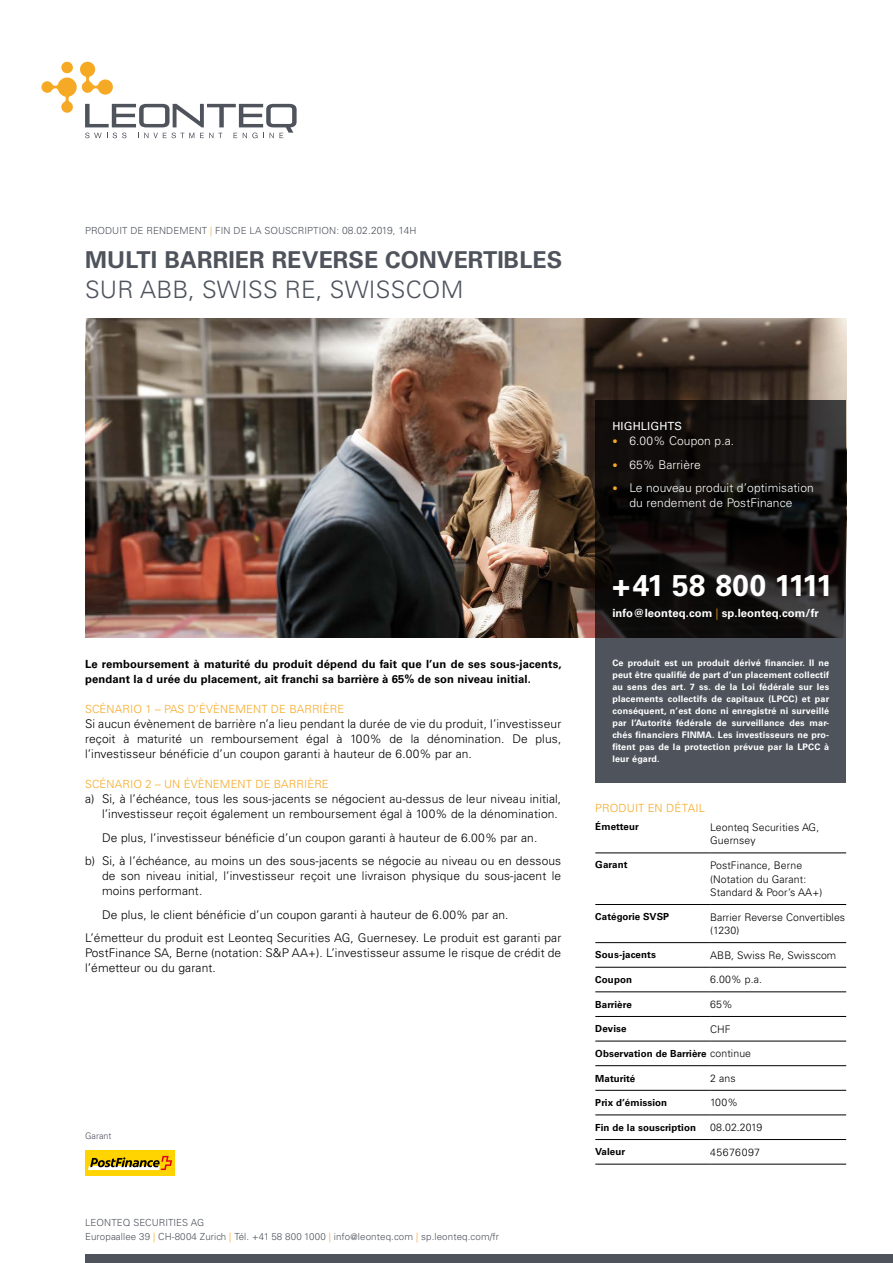
<style>
.page{position:relative;width:893px;height:1263px;background:#fff}
.page>*{position:absolute;margin:0;border:0;box-sizing:border-box;transform-origin:0 0}
.t1{font:700 30px "Univers LT Std";letter-spacing:-.075em;color:#fff}
.t2{font:300 24px "Univers LT Std";letter-spacing:.01em;color:#4e535c}
.t3{font:700 23.25px "Univers LT Std";letter-spacing:.01em;color:#4e535c}
.t4{font:300 12px/15px "Univers LT Std";letter-spacing:.01em;color:#000}
.t5{font:300 12px/15px "Univers LT Std";letter-spacing:.01em;color:#fff;text-align:center}
.t6{font:700 11.25px/15px "Univers LT Std";letter-spacing:.01em;color:#000}
.t7{font:300 11.25px "Univers LT Std";letter-spacing:.01em;color:#f6a924}
.t8{font:700 11.25px "Univers LT Std";letter-spacing:.01em;color:#fff}
.t9{font:11.25px "Univers LT Std";letter-spacing:.01em;color:#fff}
.t10{font:300 10.5px/13.5px "Univers LT Std";letter-spacing:.01em;color:#000}
.t11{font:300 10.5px "Univers LT Std";letter-spacing:.055em;color:#000}
.t12{font:300 9.75px/13.5px "Univers LT Std";letter-spacing:.01em;color:#4e535c}
.t13{font:700 9.75px "Univers LT Std";letter-spacing:.01em;color:#000}
.t14{font:700 9px/12px "Univers LT Std";letter-spacing:.02em;color:#fff;text-align:justify}
.t15{font:300 9px "Univers LT Std";color:#4e535c}
.s1{color:#f6a924}
.s2{font-size:10.2px}
.s3{font-size:9px}
.s4{font-size:10.5px;color:#f6a924}
.s5{font-weight:300;color:#f6a924}
.s6{font-weight:300;font-size:10.5px}
</style>
<div class="page">
<img style="left:85px;top:319px;width:761px;height:319px">
<svg style="left:41px;top:62px;width:256px;height:76px"></svg>
<div style="left:85px;top:1254px;width:808px;height:9px;background:#4e535c"></div>
<hr style="left:595px;top:853px;width:115px;height:1px;background:#000">
<hr style="left:710px;top:853px;width:136px;height:1px;background:#000">
<hr style="left:595px;top:904px;width:115px;height:1px;background:#000">
<hr style="left:710px;top:904px;width:136px;height:1px;background:#000">
<hr style="left:595px;top:942px;width:115px;height:1px;background:#000">
<hr style="left:710px;top:942px;width:136px;height:1px;background:#000">
<hr style="left:595px;top:967px;width:115px;height:1px;background:#000">
<hr style="left:710px;top:967px;width:136px;height:1px;background:#000">
<hr style="left:595px;top:991px;width:115px;height:1px;background:#000">
<hr style="left:710px;top:991px;width:136px;height:1px;background:#000">
<hr style="left:595px;top:1016px;width:115px;height:1px;background:#000">
<hr style="left:710px;top:1016px;width:136px;height:1px;background:#000">
<hr style="left:595px;top:1041px;width:115px;height:1px;background:#000">
<hr style="left:710px;top:1041px;width:136px;height:1px;background:#000">
<hr style="left:595px;top:1065px;width:115px;height:1px;background:#000">
<hr style="left:710px;top:1065px;width:136px;height:1px;background:#000">
<hr style="left:595px;top:1090px;width:115px;height:1px;background:#000">
<hr style="left:710px;top:1090px;width:136px;height:1px;background:#000">
<hr style="left:595px;top:1115px;width:115px;height:1px;background:#000">
<hr style="left:710px;top:1115px;width:136px;height:1px;background:#000">
<hr style="left:595px;top:1139px;width:115px;height:1px;background:#000">
<hr style="left:710px;top:1139px;width:136px;height:1px;background:#000">
<hr style="left:595px;top:1164px;width:115px;height:1px;background:#000">
<hr style="left:710px;top:1164px;width:136px;height:1px;background:#000">
<div style="left:85px;top:1150px;width:89px;height:26px;background:#ffd400"></div>
<svg style="left:88px;top:1156px;width:84px;height:14px"></svg>
<svg style="left:595px;top:400px;width:251px;height:383px;background:#2a2a2d"></svg>
<p class="t12" style="left:85px;top:224px;width:333px">PRODUIT DE RENDEMENT <span class="s1">|</span> FIN DE LA SOUSCRIPTION: <span class="s2">08.02.2019</span>, <span class="s2">14</span>H</p>
<h3 class="t3" style="left:85px;top:246px;width:479px">MULTI BARRIER REVERSE CONVERTIBLES</h3>
<h2 class="t2" style="left:85px;top:275px;width:380px">SUR ABB, SWISS RE, SWISSCOM</h2>
<p class="t6" style="left:85px;top:657px;width:478px">Le remboursement à maturité du produit dépend du fait que l’un de ses sous-jacents, pendant la d urée du placement, ait franchi sa barrière à 65% de son niveau initial.</p>
<p class="t7" style="left:85px;top:702px;width:261px">SCÉNARIO 1 – PAS D’ÉVÈNEMENT DE BARRIÈRE</p>
<p class="t4" style="left:85px;top:716px;width:478px;text-align:justify">Si aucun évènement de barrière n’a lieu pendant la durée de vie du produit, l’investisseur reçoit à maturité un remboursement égal à 100% de la dénomination. De plus, l’investisseur bénéficie d’un coupon garanti à hauteur de 6.00% par an.</p>
<p class="t7" style="left:85px;top:777px;width:245px">SCÉNARIO 2 – UN ÉVÈNEMENT DE BARRIÈRE</p>
<p class="t4" style="left:85px;top:791px;width:478px;text-align:right">a) Si, à l’échéance, tous les sous-jacents se négocient au-dessus de leur niveau initial, l’investisseur reçoit également un remboursement égal à 100% de la dénomination.</p>
<p class="t4" style="left:85px;top:826px;width:478px;line-height:23.5px;text-align:center">De plus, l’investisseur bénéficie d’un coupon garanti à hauteur de 6.00% par an.<br>b) Si, à l’échéance, au moins un des sous-jacents se négocie au niveau ou en dessous</p>
<p class="t4" style="left:102px;top:868px;width:461px">de son niveau initial, l’investisseur reçoit une livraison physique du sous-jacent le moins performant.</p>
<p class="t4" style="left:85px;top:903px;width:478px;line-height:23.5px;text-indent:17px">De plus, le client bénéficie d’un coupon garanti à hauteur de 6.00% par an.<br>L’émetteur du produit est Leonteq Securities AG, Guernesey. Le produit est garanti par</p>
<p class="t4" style="left:85px;top:945px;width:478px">PostFinance SA, Berne (notation: S&amp;P AA+). L’investisseur assume le risque de crédit de l’émetteur ou du garant.</p>
<p class="t15" style="left:85px;top:1131px;width:28px">Garant</p>
<p class="t12" style="left:85px;top:1216px;width:416px">LEONTEQ SECURITIES AG<br>Europaallee 39 <span class="s1">|</span> CH-8004 Zurich <span class="s1">|</span> Tél. +41 58 800 1000 <span class="s1">|</span> info<span class="s3">@</span>leonteq.com <span class="s1">|</span> sp.leonteq.com/fr</p>
<p class="t9" style="left:612px;top:419px;width:71px">HIGHLIGHTS</p>
<p class="t5" style="left:612px;top:433px;width:123px"><span class="s4">•</span> 6.00% Coupon p.a.</p>
<p class="t5" style="left:612px;top:457px;width:90px"><span class="s4">•</span> 65% Barrière</p>
<p class="t5" style="left:612px;top:480px;width:203px"><span class="s4">•</span> Le nouveau produit d’optimisation du rendement de PostFinance</p>
<h1 class="t1" style="left:612px;top:568px;width:222px">+41 58 800 1111</h1>
<p class="t8" style="left:612px;top:606px;width:208px">info@leonteq.com <span class="s5">|</span> sp.leonteq.com/fr</p>
<p class="t14" style="left:612px;top:656px;width:218px">Ce produit est un produit dérivé financier. Il ne peut être qualifié de part d’un placement collectif au sens des art. 7 ss. de la Loi fédérale sur les placements collectifs de capitaux (LPCC) et par conséquent, n’est donc ni enregistré ni surveillé par l’Autorité fédérale de surveillance des mar&shy;chés financiers FINMA. Les investisseurs ne pro&shy;fitent pas de la protection prévue par la LPCC à leur égard.</p>
<p class="t7" style="left:595px;top:801px;width:111px">PRODUIT EN DÉTAIL</p>
<p class="t13" style="left:595px;top:821px;width:45px">Émetteur</p>
<p class="t10" style="left:710px;top:820px;width:111px">Leonteq Securities AG,<br>Guernsey</p>
<p class="t13" style="left:595px;top:859px;width:34px">Garant</p>
<p class="t10" style="left:710px;top:858px;width:114px">PostFinance, Berne (Notation du Garant:<br>Standard &amp; Poor’s AA+)</p>
<p class="t13" style="left:595px;top:911px;width:75px">Catégorie SVSP</p>
<p class="t10" style="left:710px;top:910px;width:137px">Barrier Reverse Convertibles (1230)</p>
<p class="t13" style="left:595px;top:949px;width:62px">Sous-jacents</p>
<p class="t10" style="left:710px;top:948px;width:128px">ABB, Swiss Re, Swisscom</p>
<p class="t13" style="left:595px;top:974px;width:38px">Coupon</p>
<p class="t10" style="left:710px;top:973px;width:53px">6.00% p.a.</p>
<p class="t13" style="left:595px;top:998px;width:38px">Barrière</p>
<p class="t10" style="left:710px;top:997px;width:24px">65%</p>
<p class="t13" style="left:595px;top:1023px;width:33px">Devise</p>
<p class="t10" style="left:710px;top:1022px;width:22px">CHF</p>
<p class="t13" style="left:595px;top:1048px;width:157px">Observation de Barrière <span class="s6">continue</span></p>
<p class="t13" style="left:595px;top:1072px;width:42px">Maturité</p>
<p class="t10" style="left:710px;top:1071px;width:27px">2 ans</p>
<p class="t13" style="left:595px;top:1097px;width:73px">Prix d’émission</p>
<p class="t10" style="left:710px;top:1096px;width:29px">100%</p>
<p class="t13" style="left:595px;top:1121px;width:102px">Fin de la souscription</p>
<p class="t10" style="left:710px;top:1120px;width:54px">08.02.2019</p>
<p class="t13" style="left:595px;top:1146px;width:31px">Valeur</p>
<p class="t11" style="left:710px;top:1145px;width:51px">45676097</p>
</div>
